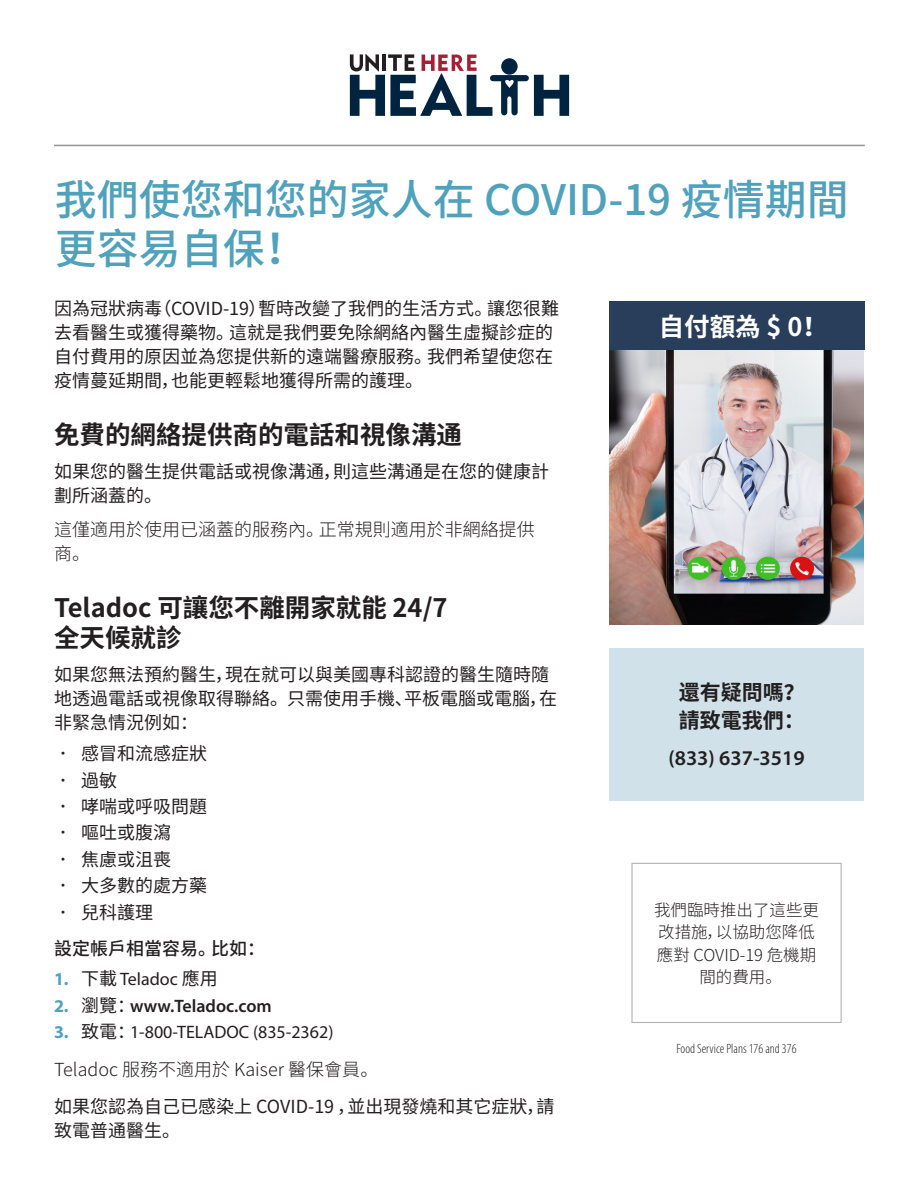
<style>
.page{position:relative;width:918px;height:1188px;background:#fff}
.page>*{position:absolute;margin:0;border:0;box-sizing:border-box;transform-origin:0 0}
.t1{font:500 42px/49.5px "Source Han Sans CN";color:#4fa1bc}
.t2{font:700 25.5px/30px "Source Han Sans CN";color:#231f20}
.t3{font:700 25.5px "Source Han Sans CN";color:#fff}
.t4{font:600 21px "Myriad Pro";color:#231f20}
.t5{font:700 21px/28.5px "Source Han Sans CN";color:#231f20}
.t6{font:18px/24px "Source Han Sans CN";color:#231f20}
.t7{font:300 18px/24px "Source Han Sans CN";color:#231f20}
.t8{font:18px "Myriad Pro";color:#231f20}
.t9{font:600 18px "Myriad Pro";color:#231f20}
.t10{font:500 18px "Source Han Sans CN";color:#231f20}
.t11{font:300 16.5px/22.5px "Source Han Sans CN";color:#231f20;text-align:center}
.t12{font:300 condensed 13.5px "Myriad Pro";color:#231f20}
.s1{font-weight:700}
.s2{font-weight:700;color:#4fa1bc}
.s3{font-family:"Source Han Sans CN"}
.s4{font-family:"Source Han Sans CN";font-weight:400}
</style>
<div class="page">
<img style="left:609px;top:350px;width:255px;height:274px">
<svg style="left:350px;top:54px;width:219px;height:62px"></svg>
<div style="left:609px;top:648px;width:255px;height:152px;background:#d0e1ea"></div>
<hr style="left:54px;top:145px;width:811px;height:1px;background:#939598">
<div style="left:631px;top:863px;width:211px;height:160px;border:1px solid #b2b3b7"></div>
<div style="left:609px;top:301px;width:256px;height:49px;background:#293e5a"></div>
<p class="t1" style="left:55px;top:175px;width:795px">我們使您和您的家人在 COVID-19 疫情期間更容易自保！</p>
<p class="t6" style="left:54px;top:297px;width:507px">因為冠狀病毒（COVID-19）暫時改變了我們的生活方式。讓您很難去看醫生或獲得藥物。這就是我們要免除網絡內醫生虛擬診症的自付費用的原因並為您提供新的遠端醫療服務。我們希望使您在疫情蔓延期間，也能更輕鬆地獲得所需的護理。</p>
<p class="t2" style="left:54px;top:421px;width:409px">免費的網絡提供商的電話和視像溝通</p>
<p class="t6" style="left:54px;top:460px;width:496px">如果您的醫生提供電話或視像溝通，則這些溝通是在您的健康計劃所涵蓋的。</p>
<p class="t7" style="left:54px;top:518px;width:482px">這僅適用於使用已涵蓋的服務內。正常規則適用於非網絡提供商。</p>
<p class="t2" style="left:54px;top:594px;width:395px">Teladoc 可讓您不離開家就能 24/7全天候就診</p>
<p class="t6" style="left:54px;top:663px;width:505px">如果您無法預約醫生，現在就可以與美國專科認證的醫生隨時隨地透過電話或視像取得聯絡。只需使用手機、平板電腦或電腦，在非緊急情況例如：</p>
<p class="t6" style="left:54px;top:742px;width:154px"><span class="s1">•</span> 感冒和流感症狀</p>
<p class="t6" style="left:54px;top:768px;width:64px"><span class="s1">•</span> 過敏</p>
<p class="t6" style="left:54px;top:795px;width:154px"><span class="s1">•</span> 哮喘或呼吸問題</p>
<p class="t6" style="left:54px;top:821px;width:118px"><span class="s1">•</span> 嘔吐或腹瀉</p>
<p class="t6" style="left:54px;top:848px;width:118px"><span class="s1">•</span> 焦慮或沮喪</p>
<p class="t6" style="left:54px;top:874px;width:154px"><span class="s1">•</span> 大多數的處方藥</p>
<p class="t6" style="left:54px;top:901px;width:100px"><span class="s1">•</span> 兒科護理</p>
<p class="t10" style="left:54px;top:938px;width:213px">設定帳戶相當容易。比如：</p>
<p class="t8" style="left:54px;top:968px;width:165px"><span class="s2">1.</span> <span class="s3">下載</span> Teladoc <span class="s3">應用</span></p>
<p class="t9" style="left:54px;top:994px;width:219px"><span class="s2">2.</span> <span class="s4">瀏覽：</span>www.Teladoc.com</p>
<p class="t8" style="left:54px;top:1021px;width:281px"><span class="s2">3.</span> <span class="s3">致電：</span>1-800-TELADOC (835-2362)</p>
<p class="t7" style="left:54px;top:1058px;width:326px">Teladoc 服務不適用於 Kaiser 醫保會員。</p>
<p class="t6" style="left:54px;top:1095px;width:502px">如果您認為自己已感染上 COVID-19 ，並出現發燒和其它症狀，請致電普通醫生。</p>
<p class="t3" style="left:659px;top:312px;width:171px">自付額為 $ 0！</p>
<p class="t5" style="left:679px;top:678px;width:128px">還有疑問嗎？請致電我們：</p>
<p class="t4" style="left:668px;top:745px;width:138px">(833) 637-3519</p>
<p class="t11" style="left:654px;top:899px;width:167px">我們臨時推出了這些更改措施，以協助您降低應對 COVID-19 危機期間的費用。</p>
<p class="t12" style="left:677px;top:1040px;width:122px">Food Service Plans 176 and 376</p>
</div>
